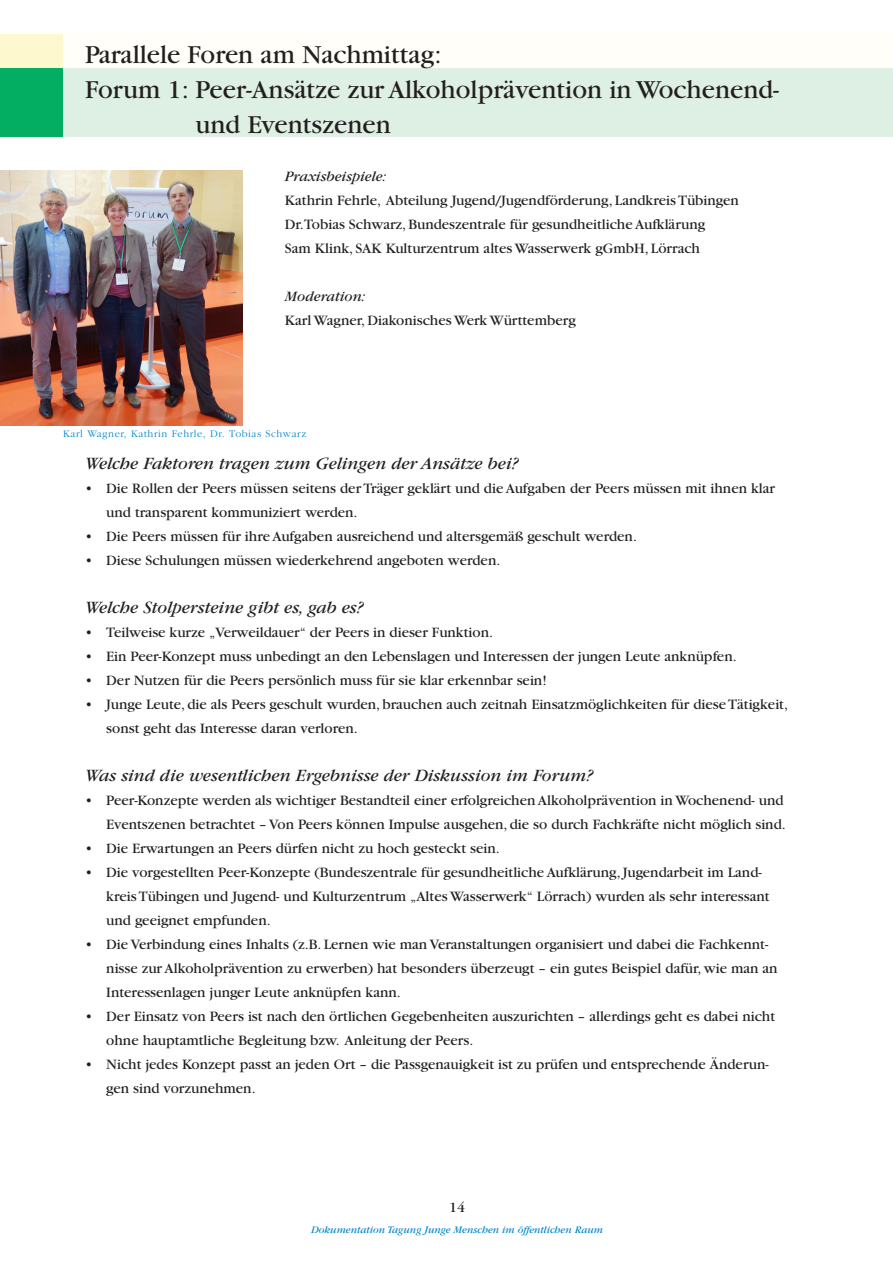
<style>
.page{position:relative;width:893px;height:1263px;background:#fff}
.page>*{position:absolute;margin:0;border:0;box-sizing:border-box;transform-origin:0 0}
.t1{font:27px "Garamond";color:#231f20}
.t2{font:italic 18px "Garamond";color:#231f20}
.t3{font:15px/24px "Garamond";color:#231f20}
.t4{font:italic 15px "Garamond";color:#231f20}
.t5{font:italic 10.5px "Garamond";color:#0084ca}
.t6{font:300 10.5px "Garamond";letter-spacing:.05em;color:#0084ca}
</style>
<div class="page">
<div style="left:0;top:34px;width:64px;height:34px;background:#fef8ce"></div>
<div style="left:64px;top:34px;width:829px;height:34px;background:#fffef8"></div>
<div style="left:0;top:68px;width:64px;height:68px;background:#03ad62"></div>
<div style="left:64px;top:68px;width:829px;height:68px;background:#deefe3"></div>
<img style="left:0;top:170px;width:242px;height:255px">
<h1 class="t1" style="left:85px;top:41px;width:358px">Parallele Foren am Nachmittag:</h1>
<h1 class="t1" style="left:85px;top:76px;width:695px">Forum 1: Peer-Ansätze zur Alkoholprävention in Wochenend-</h1>
<h1 class="t1" style="left:196px;top:111px;width:197px">und Eventszenen</h1>
<p class="t4" style="left:285px;top:169px;width:103px">Praxisbeispiele:</p>
<p class="t3" style="left:285px;top:189px;width:455px">Kathrin Fehrle, Abteilung Jugend/Jugendförderung, Landkreis Tübingen<br>Dr.Tobias Schwarz, Bundeszentrale für gesundheitliche Aufklärung<br>Sam Klink, SAK Kulturzentrum altes Wasserwerk gGmbH, Lörrach</p>
<p class="t4" style="left:285px;top:289px;width:82px">Moderation:</p>
<p class="t3" style="left:285px;top:309px;width:292px">Karl Wagner, Diakonisches Werk Württemberg</p>
<p class="t6" style="left:63px;top:429px;width:245px">Karl Wagner, Kathrin Fehrle, Dr. Tobias Schwarz</p>
<p class="t2" style="left:85px;top:454px;width:435px">Welche Faktoren tragen zum Gelingen der Ansätze bei?</p>
<p class="t3" style="left:106px;top:477px;width:670px;text-indent:-21px">• Die Rollen der Peers müssen seitens der Träger geklärt und die Aufgaben der Peers müssen mit ihnen klar und transparent kommuniziert werden.</p>
<p class="t3" style="left:85px;top:525px;width:553px">• Die Peers müssen für ihre Aufgaben ausreichend und altersgemäß geschult werden.</p>
<p class="t3" style="left:85px;top:549px;width:417px">• Diese Schulungen müssen wiederkehrend angeboten werden.</p>
<p class="t2" style="left:85px;top:598px;width:280px">Welche Stolpersteine gibt es, gab es?</p>
<p class="t3" style="left:85px;top:621px;width:410px">• Teilweise kurze „Verweildauer“ der Peers in dieser Funktion.</p>
<p class="t3" style="left:85px;top:645px;width:653px">• Ein Peer-Konzept muss unbedingt an den Lebenslagen und Interessen der jungen Leute anknüpfen.</p>
<p class="t3" style="left:85px;top:669px;width:463px">• Der Nutzen für die Peers persönlich muss für sie klar erkennbar sein!</p>
<p class="t3" style="left:106px;top:693px;width:683px;text-indent:-21px">• Junge Leute, die als Peers geschult wurden, brauchen auch zeitnah Einsatzmöglichkeiten für diese Tätigkeit, sonst geht das Interesse daran verloren.</p>
<p class="t2" style="left:85px;top:766px;width:509px">Was sind die wesentlichen Ergebnisse der Diskussion im Forum?</p>
<p class="t3" style="left:85px;top:789px;width:702px;text-align:right">• Peer-Konzepte werden als wichtiger Bestandteil einer erfolgreichen Alkoholprävention in Wochenend- und<br>Eventszenen betrachtet – Von Peers können Impulse ausgehen, die so durch Fachkräfte nicht möglich sind.</p>
<p class="t3" style="left:85px;top:837px;width:416px">• Die Erwartungen an Peers dürfen nicht zu hoch gesteckt sein.</p>
<p class="t3" style="left:106px;top:861px;width:665px;text-indent:-21px">• Die vorgestellten Peer-Konzepte (Bundeszentrale für gesundheitliche Aufklärung, Jugendarbeit im Land&shy;kreis Tübingen und Jugend- und Kulturzentrum „Altes Wasserwerk“ Lörrach) wurden als sehr interessant und geeignet empfunden.</p>
<p class="t3" style="left:106px;top:933px;width:673px;text-indent:-21px">• Die Verbindung eines Inhalts (z.B. Lernen wie man Veranstaltungen organisiert und dabei die Fachkennt&shy;nisse zur Alkoholprävention zu erwerben) hat besonders überzeugt – ein gutes Beispiel dafür, wie man an<br>Interessenlagen junger Leute anknüpfen kann.</p>
<p class="t3" style="left:106px;top:1005px;width:670px;text-indent:-21px">• Der Einsatz von Peers ist nach den örtlichen Gegebenheiten auszurichten – allerdings geht es dabei nicht ohne hauptamtliche Begleitung bzw. Anleitung der Peers.</p>
<p class="t3" style="left:106px;top:1053px;width:664px;text-indent:-21px">• Nicht jedes Konzept passt an jeden Ort – die Passgenauigkeit ist zu prüfen und entsprechende Änderun&shy;gen sind vorzunehmen.</p>
<p class="t3" style="left:449px;top:1196px;width:17px">14</p>
<p class="t5" style="left:311px;top:1224px;width:294px">Dokumentation Tagung Junge Menschen im öffentlichen Raum</p>
</div>
